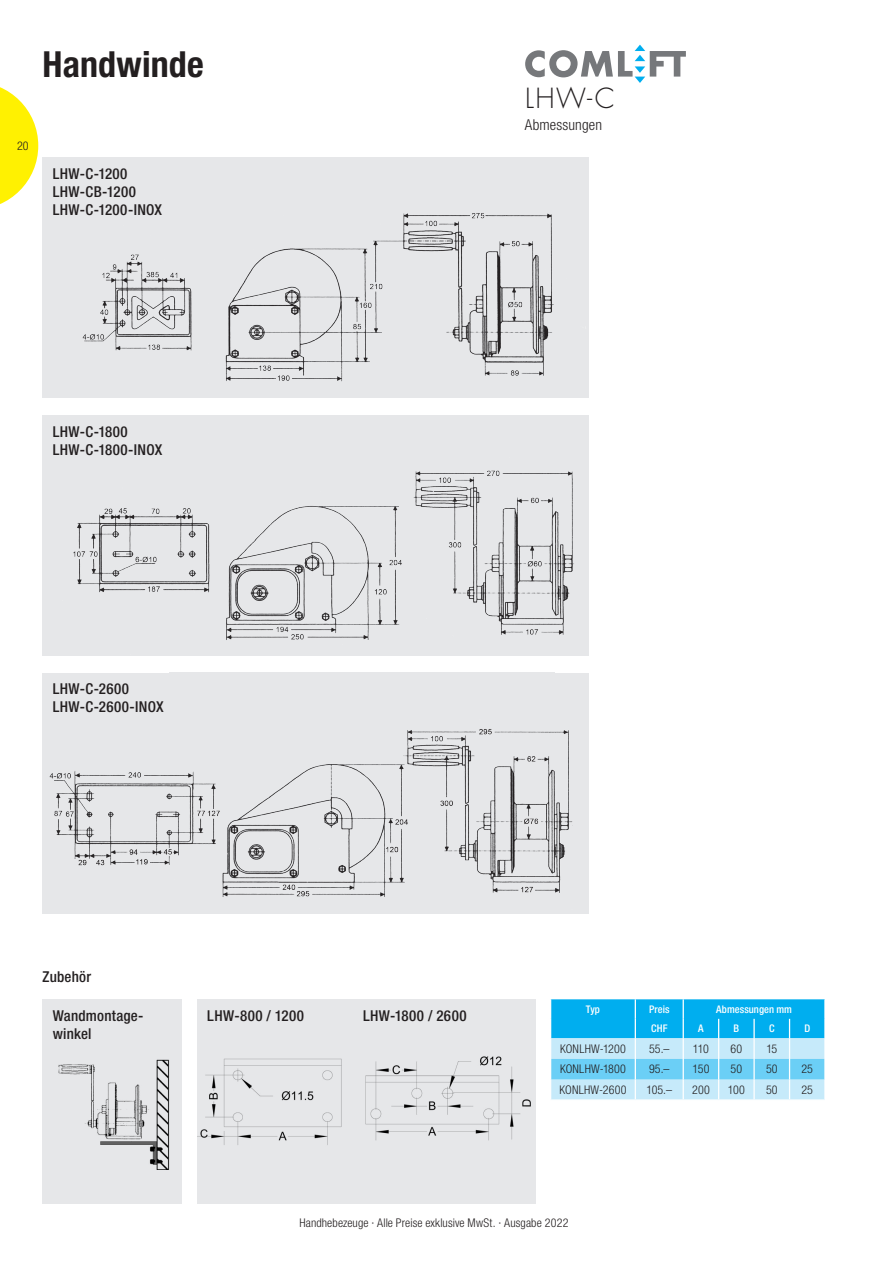
<style>
.page{position:relative;width:893px;height:1263px;background:#fff}
.page>*{position:absolute;margin:0;border:0;box-sizing:border-box;transform-origin:0 0}
.t1{font:700 condensed 36px "Helvetica Neue LT Std";letter-spacing:.005em;color:#231f20}
.t2{font:300 27px "Futura Std";color:#231f20}
.t3{font:500 condensed 15px/18px "Helvetica Neue LT Std";letter-spacing:.025em;color:#231f20}
.t4{font:300 condensed 15px "Helvetica Neue LT Std";letter-spacing:.01em;color:#231f20}
.t5{font:300 condensed 12px "Helvetica Neue LT Std";letter-spacing:.01em;color:#231f20}
.t6{font:500 condensed 10.5px "Helvetica Neue LT Std";letter-spacing:.005em;color:#fff}
</style>
<div class="page">
<svg style="left:0;top:87px;width:38px;height:117px"></svg>
<svg style="left:525px;top:45px;width:161px;height:38px"></svg>
<img style="left:43px;top:157px;width:545px;height:241px">
<img style="left:43px;top:415px;width:545px;height:241px">
<img style="left:43px;top:673px;width:545px;height:240px">
<div style="left:169px;top:673px;width:385px;height:31px;background:#e6e7e9"></div>
<div style="left:43px;top:999px;width:139px;height:204px;background:#e6e7e9"></div>
<img style="left:58px;top:1059px;width:112px;height:110px">
<div style="left:197px;top:999px;width:339px;height:204px;background:#e6e7e9"></div>
<img style="left:197px;top:1056px;width:334px;height:89px">
<svg style="left:550px;top:999px;width:275px;height:101px;background:#6bcef5"></svg>
<hr style="left:824px;top:999px;width:2px;height:20px;background:#fff">
<h1 class="t1" style="left:43px;top:42px;width:163px">Handwinde</h1>
<p class="t5" style="left:17px;top:139px;width:13px">20</p>
<p class="t3" style="left:53px;top:164px;width:111px">LHW-C-1200<br>LHW-CB-1200<br>LHW-C-1200-INOX</p>
<p class="t3" style="left:53px;top:422px;width:111px">LHW-C-1800<br>LHW-C-1800-INOX</p>
<p class="t3" style="left:53px;top:680px;width:112px">LHW-C-2600<br>LHW-C-2600-INOX</p>
<h2 class="t2" style="left:525px;top:82px;width:91px">LHW-C</h2>
<p class="t4" style="left:525px;top:116px;width:79px">Abmessungen</p>
<p class="t3" style="left:43px;top:968px;width:50px">Zubehör</p>
<p class="t3" style="left:53px;top:1006px;width:92px">Wandmontage&shy;winkel</p>
<p class="t3" style="left:207px;top:1006px;width:98px">LHW-800 / 1200</p>
<p class="t3" style="left:363px;top:1006px;width:105px">LHW-1800 / 2600</p>
<p class="t6" style="left:586px;top:1003px;width:16px">Typ</p>
<p class="t6" style="left:649px;top:1003px;width:22px">Preis</p>
<p class="t6" style="left:716px;top:1003px;width:77px">Abmessungen mm</p>
<p class="t6" style="left:651px;top:1022px;width:18px">CHF</p>
<p class="t6" style="left:698px;top:1022px;width:7px">A</p>
<p class="t6" style="left:734px;top:1022px;width:7px">B</p>
<p class="t6" style="left:769px;top:1022px;width:7px">C</p>
<p class="t6" style="left:804px;top:1022px;width:7px">D</p>
<p class="t5" style="left:560px;top:1042px;width:67px">KONLHW-1200</p>
<p class="t5" style="left:649px;top:1042px;width:22px">55.–</p>
<p class="t5" style="left:693px;top:1042px;width:17px">110</p>
<p class="t5" style="left:730px;top:1042px;width:13px">60</p>
<p class="t5" style="left:766px;top:1042px;width:12px">15</p>
<p class="t5" style="left:560px;top:1062px;width:67px">KONLHW-1800</p>
<p class="t5" style="left:649px;top:1062px;width:22px">95.–</p>
<p class="t5" style="left:692px;top:1062px;width:18px">150</p>
<p class="t5" style="left:730px;top:1062px;width:13px">50</p>
<p class="t5" style="left:766px;top:1062px;width:13px">50</p>
<p class="t5" style="left:801px;top:1062px;width:13px">25</p>
<p class="t5" style="left:559px;top:1083px;width:69px">KONLHW-2600</p>
<p class="t5" style="left:646px;top:1083px;width:27px">105.–</p>
<p class="t5" style="left:692px;top:1083px;width:19px">200</p>
<p class="t5" style="left:728px;top:1083px;width:19px">100</p>
<p class="t5" style="left:766px;top:1083px;width:13px">50</p>
<p class="t5" style="left:801px;top:1083px;width:13px">25</p>
<p class="t5" style="left:299px;top:1216px;width:271px">Handhebezeuge · Alle Preise exklusive MwSt. · Ausgabe 2022</p>
</div>
